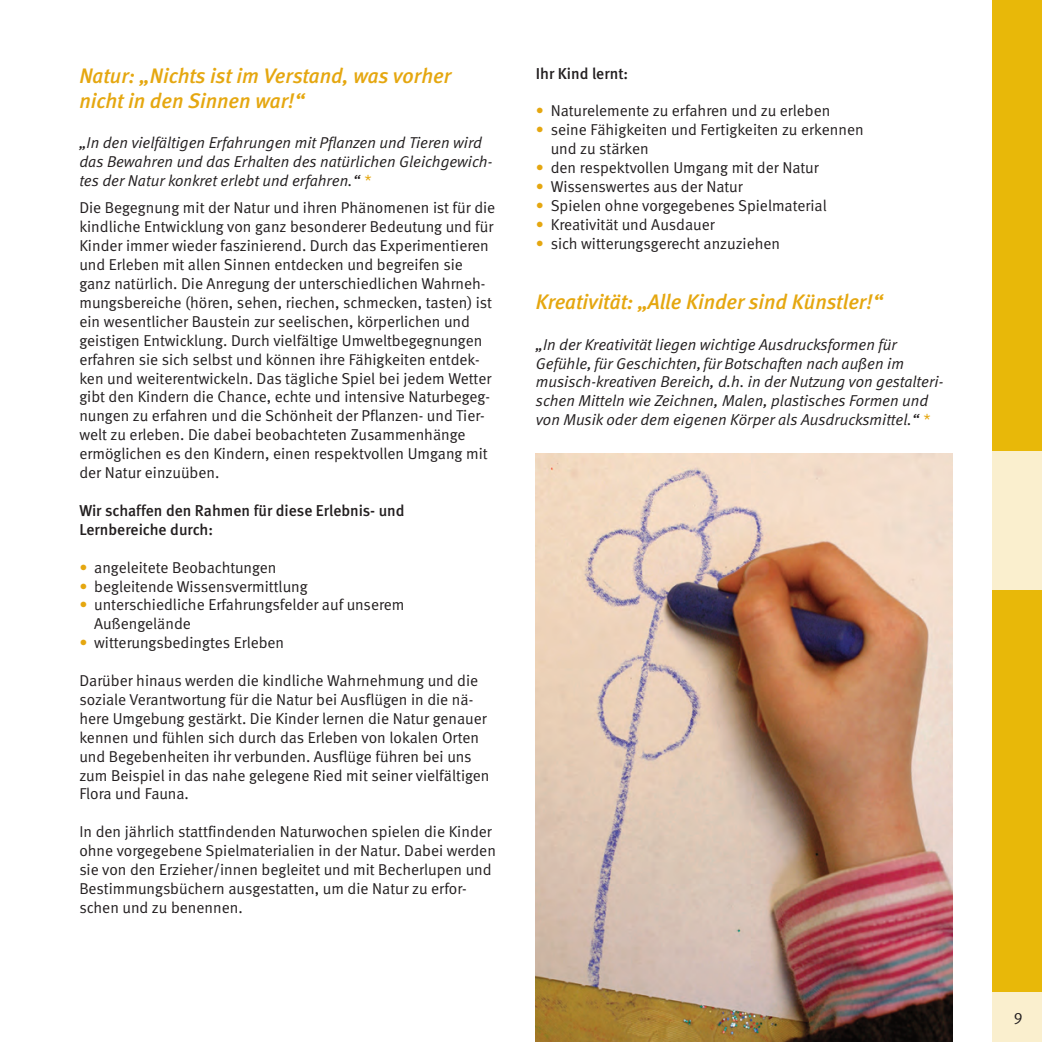
<style>
.page{position:relative;width:1042px;height:1042px;background:#fff}
.page>*{position:absolute;margin:0;border:0;box-sizing:border-box;transform-origin:0 0}
.t1{font:italic 500 21px/25.2px "Meta";color:#e5a710}
.t2{font:15.75px/18.9px "Meta Normal";color:#231f20}
.t3{font:italic 15.75px/18.9px "Meta Normal";color:#231f20}
.t4{font:500 15.75px/18.9px "Meta";color:#231f20}
.s1{color:#e5a710}
</style>
<div class="page">
<div style="left:992px;top:0;width:50px;height:1042px;background:#e8b809"></div>
<div style="left:992px;top:451px;width:50px;height:139px;background:#faefce"></div>
<div style="left:992px;top:992px;width:50px;height:50px;background:#faefce"></div>
<img style="left:536px;top:454px;width:416px;height:588px">
<h1 class="t1" style="left:79px;top:65px;width:373px">Natur: „Nichts ist im Verstand, was vorher nicht in den Sinnen war!“</h1>
<p class="t3" style="left:79px;top:135px;width:415px">„In den vielfältigen Erfahrungen mit Pflanzen und Tieren wird das Bewahren und das Erhalten des natürlichen Gleichgewich&shy;tes der Natur konkret erlebt und erfahren.“ <span class="s1">*</span></p>
<p class="t2" style="left:79px;top:200px;width:417px">Die Begegnung mit der Natur und ihren Phänomenen ist für die kindliche Entwicklung von ganz besonderer Bedeutung und für Kinder immer wieder faszinierend. Durch das Experimentieren und Erleben mit allen Sinnen entdecken und begreifen sie ganz natürlich. Die Anregung der unterschiedlichen Wahrneh&shy;mungsbereiche (hören, sehen, riechen, schmecken, tasten) ist ein wesentlicher Baustein zur seelischen, körperlichen und geistigen Entwicklung. Durch vielfältige Umweltbegegnungen erfahren sie sich selbst und können ihre Fähigkeiten entdek&shy;ken und weiterentwickeln. Das tägliche Spiel bei jedem Wetter gibt den Kindern die Chance, echte und intensive Naturbegeg&shy;nungen zu erfahren und die Schönheit der Pflanzen- und Tier&shy;welt zu erleben. Die dabei beobachteten Zusammenhänge ermöglichen es den Kindern, einen respektvollen Umgang mit der Natur einzuüben.</p>
<p class="t4" style="left:79px;top:502px;width:327px">Wir schaffen den Rahmen für diese Erlebnis- und<br>Lernbereiche durch:</p>
<p class="t2" style="left:79px;top:559px;width:199px"><span class="s1">•</span> angeleitete Beobachtungen</p>
<p class="t2" style="left:79px;top:578px;width:230px"><span class="s1">•</span> begleitende Wissensvermittlung</p>
<p class="t2" style="left:94px;top:597px;width:312px;text-indent:-15px"><span class="s1">•</span> unterschiedliche Erfahrungsfelder auf unserem<br>Außengelände</p>
<p class="t2" style="left:79px;top:635px;width:206px"><span class="s1">•</span> witterungsbedingtes Erleben</p>
<p class="t2" style="left:79px;top:672px;width:412px">Darüber hinaus werden die kindliche Wahrnehmung und die soziale Verantwortung für die Natur bei Ausflügen in die nä&shy;here Umgebung gestärkt. Die Kinder lernen die Natur genauer kennen und fühlen sich durch das Erleben von lokalen Orten und Begebenheiten ihr verbunden. Ausflüge führen bei uns zum Beispiel in das nahe gelegene Ried mit seiner vielfältigen Flora und Fauna.</p>
<p class="t2" style="left:79px;top:824px;width:418px">In den jährlich stattfindenden Naturwochen spielen die Kinder ohne vorgegebene Spielmaterialien in der Natur. Dabei werden sie von den Erzieher/innen begleitet und mit Becherlupen und Bestimmungsbüchern ausgestatten, um die Natur zu erfor&shy;schen und zu benennen.</p>
<p class="t4" style="left:536px;top:65px;width:94px">Ihr Kind lernt:</p>
<p class="t2" style="left:536px;top:103px;width:296px"><span class="s1">•</span> Naturelemente zu erfahren und zu erleben</p>
<p class="t2" style="left:551px;top:122px;width:314px;text-indent:-15px"><span class="s1">•</span> seine Fähigkeiten und Fertigkeiten zu erkennen und zu stärken</p>
<p class="t2" style="left:536px;top:160px;width:284px"><span class="s1">•</span> den respektvollen Umgang mit der Natur</p>
<p class="t2" style="left:536px;top:179px;width:208px"><span class="s1">•</span> Wissenswertes aus der Natur</p>
<p class="t2" style="left:536px;top:198px;width:292px"><span class="s1">•</span> Spielen ohne vorgegebenes Spielmaterial</p>
<p class="t2" style="left:536px;top:216px;width:180px"><span class="s1">•</span> Kreativität und Ausdauer</p>
<p class="t2" style="left:536px;top:235px;width:246px"><span class="s1">•</span> sich witterungsgerecht anzuziehen</p>
<h1 class="t1" style="left:536px;top:292px;width:348px">Kreativität: „Alle Kinder sind Künstler!“</h1>
<p class="t3" style="left:536px;top:336px;width:409px">„In der Kreativität liegen wichtige Ausdrucksformen für Gefühle, für Geschichten, für Botschaften nach außen im musisch-kreativen Bereich, d.h. in der Nutzung von gestalteri&shy;schen Mitteln wie Zeichnen, Malen, plastisches Formen und von Musik oder dem eigenen Körper als Ausdrucksmittel.“ <span class="s1">*</span></p>
<p class="t2" style="left:1014px;top:1008px;width:10px">9</p>
</div>
